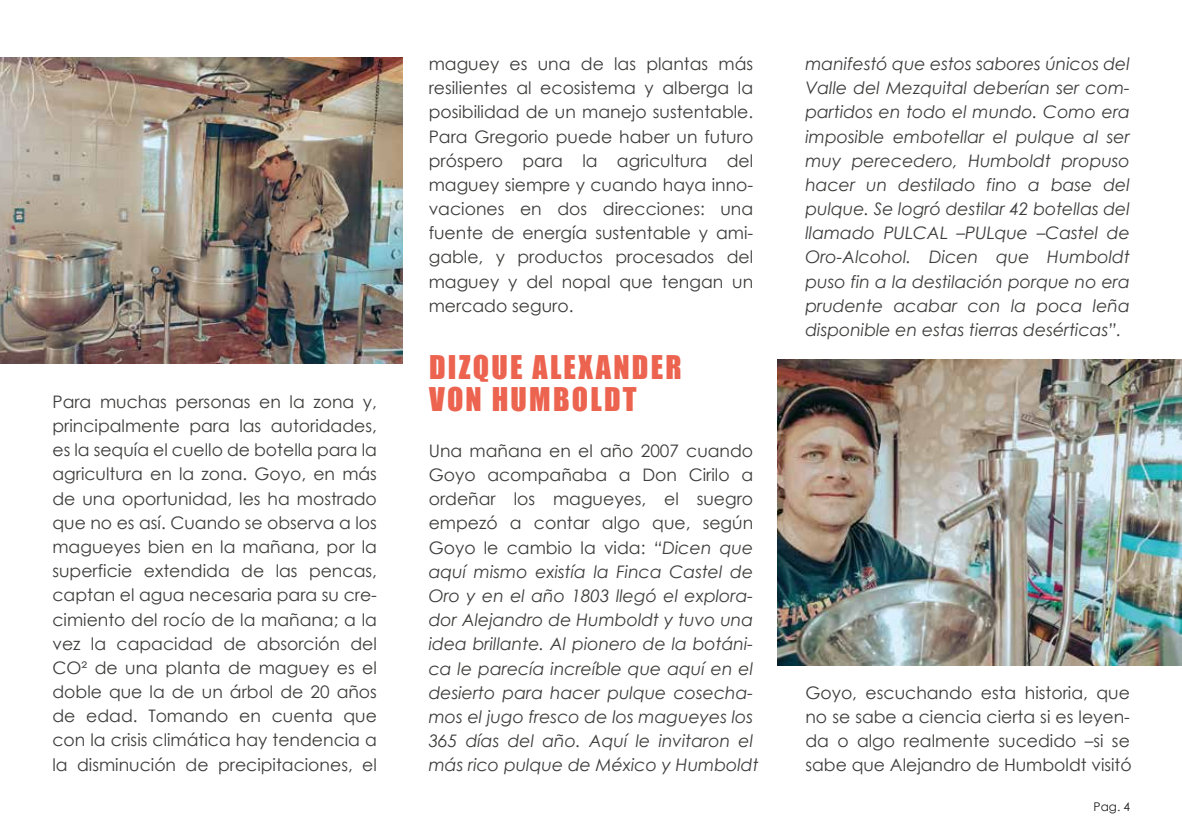
<style>
.page{position:relative;width:1182px;height:831px;background:#fff}
.page>*{position:absolute;margin:0;border:0;box-sizing:border-box;transform-origin:0 0}
.t1{font:30px/31.5px "Impact";letter-spacing:.075em;color:#ec634f}
.t2{font:17.25px/24.2px "Century Gothic";color:#3c3c3b;text-align:justify}
.t3{font:italic 17.25px/24.2px "Century Gothic";color:#3c3c3b}
.t4{font:12px "Century Gothic";color:#1d1d1b}
.s1{font-style:normal}
</style>
<div class="page">
<img style="left:0;top:57px;width:402px;height:306px">
<img style="left:777px;top:359px;width:405px;height:306px">
<p class="t2" style="left:52px;top:389px;width:326px">Para muchas personas en la zona y, principalmente para las autoridades, es la sequía el cuello de botella para la agricultura en la zona. Goyo, en más de una oportunidad, les ha mostrado que no es así. Cuando se observa a los magueyes bien en la mañana, por la superficie extendida de las pencas, captan el agua necesaria para su cre&shy;cimiento del rocío de la mañana; a la vez la capacidad de absorción del CO² de una planta de maguey es el doble que la de un árbol de 20 años de edad. Tomando en cuenta que con la crisis climática hay tendencia a la disminución de precipitaciones, el</p>
<p class="t2" style="left:429px;top:51px;width:326px">maguey es una de las plantas más resilientes al ecosistema y alberga la posibilidad de un manejo sustentable.<br>Para Gregorio puede haber un futuro próspero para la agricultura del maguey siempre y cuando haya inno&shy;vaciones en dos direcciones: una fuente de energía sustentable y ami&shy;gable, y productos procesados del maguey y del nopal que tengan un mercado seguro.</p>
<h1 class="t1" style="left:429px;top:351px;width:254px">DIZQUE ALEXANDER<br>VON HUMBOLDT</h1>
<p class="t3" style="left:429px;top:438px;width:331px"><span class="s1">Una mañana en el año 2007 cuando Goyo acompañaba a Don Cirilo a ordeñar los magueyes, el suegro empezó a contar algo que, según Goyo le cambio la vida:</span> “Dicen que aquí mismo existía la Finca Castel de Oro y en el año 1803 llegó el explora&shy;dor Alejandro de Humboldt y tuvo una idea brillante. Al pionero de la botáni&shy;ca le parecía increíble que aquí en el desierto para hacer pulque cosecha&shy;mos el jugo fresco de los magueyes los 365 días del año. Aquí le invitaron el más rico pulque de México y Humboldt</p>
<p class="t3" style="left:805px;top:51px;width:326px;text-align:justify">manifestó que estos sabores únicos del Valle del Mezquital deberían ser com&shy;partidos en todo el mundo. Como era imposible embotellar el pulque al ser muy perecedero, Humboldt propuso hacer un destilado fino a base del pulque. Se logró destilar 42 botellas del llamado PULCAL –PULque –Castel de Oro-Alcohol. Dicen que Humboldt puso fin a la destilación porque no era prudente acabar con la poca leña disponible en estas tierras desérticas”.</p>
<p class="t2" style="left:805px;top:679px;width:328px">Goyo, escuchando esta historia, que no se sabe a ciencia cierta si es leyen&shy;da o algo realmente sucedido –si se sabe que Alejandro de Humboldt visitó</p>
<p class="t4" style="left:1094px;top:797px;width:38px">Pag. 4</p>
</div>
